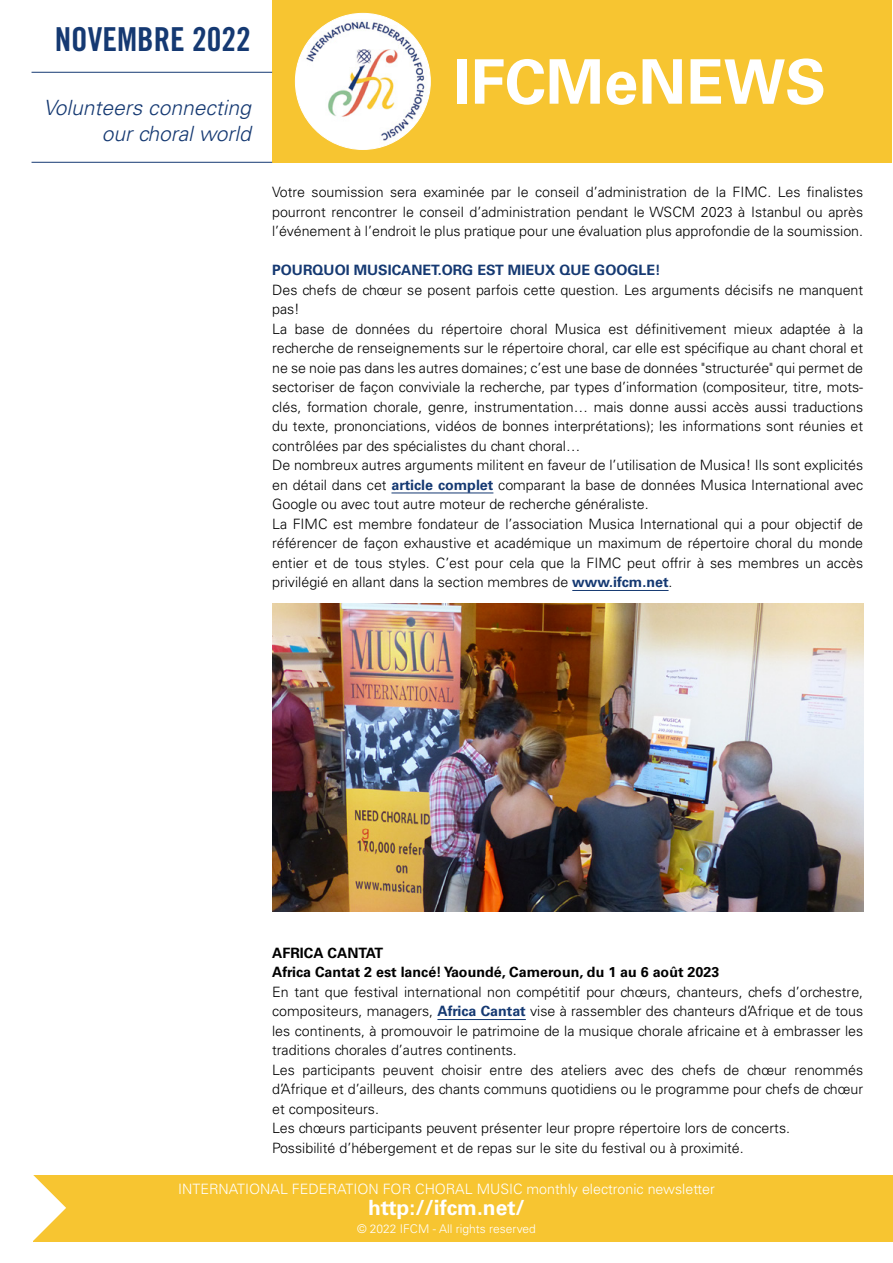
<style>
.page{position:relative;width:893px;height:1263px;background:#fff}
.page>*{position:absolute;margin:0;border:0;box-sizing:border-box;transform-origin:0 0}
.t1{font:700 61.5px "Univers LT Std";color:#fff}
.t2{font:33px "Trade Gothic LT Std Bd Cn 20";color:#153972}
.t3{font:italic 300 21px/25.2px "Univers LT Std";color:#153972;text-align:right}
.t4{font:700 21px "Univers LT Std";color:#fff}
.t5{font:300 14.25px/19.5px "Univers LT Std";color:#000}
.t6{font:700 14.25px/19.5px "Univers LT Std";color:#000}
.t7{font:300 14.25px "Univers LT Std";color:#fff}
.t8{font:700 14.25px "Univers LT Std";color:#153972}
.t9{font:300 12px "Univers LT Std";color:#fff}
.s1{font-weight:700;color:#153972}
</style>
<div class="page">
<hr style="left:391px;top:493px;width:102px;height:1px;background:#153972">
<hr style="left:572px;top:590px;width:96px;height:1px;background:#153972">
<hr style="left:437px;top:1019px;width:89px;height:1px;background:#153972">
<div style="left:33px;top:1176px;width:860px;height:66px;background:#f7c531"></div>
<svg style="left:33px;top:1175px;width:33px;height:66px"></svg>
<div style="left:272px;top:0;width:619px;height:163px;background:#f7c531"></div>
<img style="left:295px;top:13px;width:135px;height:136px">
<hr style="left:32px;top:72px;width:240px;height:1px;background:#153972">
<hr style="left:32px;top:162px;width:240px;height:1px;background:#153972">
<img style="left:272px;top:604px;width:591px;height:307px">
<h2 class="t2" style="left:55px;top:19px;width:198px">NOVEMBRE 2022</h2>
<h3 class="t3" style="left:44px;top:96px;width:209px">Volunteers connecting our choral world</h3>
<h1 class="t1" style="left:454px;top:46px;width:374px">IFCMeNEWS</h1>
<p class="t5" style="left:272px;top:183px;width:593px;text-align:justify">Votre soumission sera examinée par le conseil d’administration de la FIMC. Les finalistes pourront rencontrer le conseil d’administration pendant le WSCM 2023 à Istanbul ou après l’événement à l’endroit le plus pratique pour une évaluation plus approfondie de la soumission.</p>
<p class="t8" style="left:272px;top:262px;width:390px">POURQUOI MUSICANET.ORG EST MIEUX QUE GOOGLE!</p>
<p class="t5" style="left:272px;top:280px;width:593px">Des chefs de chœur se posent parfois cette question. Les arguments décisifs ne manquent pas!<br>La base de données du répertoire choral Musica est définitivement mieux adaptée à la recherche de renseignements sur le répertoire choral, car elle est spécifique au chant choral et ne se noie pas dans les autres domaines; c’est une base de données "structurée" qui permet de sectoriser de façon conviviale la recherche, par types d’information (compositeur, titre, mots&shy;clés, formation chorale, genre, instrumentation… mais donne aussi accès aussi traductions du texte, prononciations, vidéos de bonnes interprétations); les informations sont réunies et contrôlées par des spécialistes du chant choral…<br>De nombreux autres arguments militent en faveur de l’utilisation de Musica! Ils sont explicités en détail dans cet <span class="s1">article complet</span> comparant la base de données Musica International avec Google ou avec tout autre moteur de recherche généraliste.<br>La FIMC est membre fondateur de l’association Musica International qui a pour objectif de référencer de façon exhaustive et académique un maximum de répertoire choral du monde entier et de tous styles. C’est pour cela que la FIMC peut offrir à ses membres un accès privilégié en allant dans la section membres de <span class="s1">www.ifcm.net</span>.</p>
<p class="t6" style="left:272px;top:943px;width:449px">AFRICA CANTAT<br>Africa Cantat 2 est lancé! Yaoundé, Cameroun, du 1 au 6 août 2023</p>
<p class="t5" style="left:272px;top:982px;width:593px">En tant que festival international non compétitif pour chœurs, chanteurs, chefs d’orchestre, compositeurs, managers, <span class="s1">Africa Cantat</span> vise à rassembler des chanteurs d’Afrique et de tous les continents, à promouvoir le patrimoine de la musique chorale africaine et à embrasser les traditions chorales d’autres continents.<br>Les participants peuvent choisir entre des ateliers avec des chefs de chœur renommés d’Afrique et d’ailleurs, des chants communs quotidiens ou le programme pour chefs de chœur et compositeurs.<br>Les chœurs participants peuvent présenter leur propre répertoire lors de concerts.<br>Possibilité d’hébergement et de repas sur le site du festival ou à proximité.</p>
<p class="t7" style="left:178px;top:1180px;width:538px">INTERNATIONAL FEDERATION FOR CHORAL MUSIC monthly electronic newsletter</p>
<h3 class="t4" style="left:368px;top:1195px;width:158px">http://ifcm.net/</h3>
<p class="t9" style="left:357px;top:1221px;width:180px">© 2022 IFCM - All rights reserved</p>
</div>
